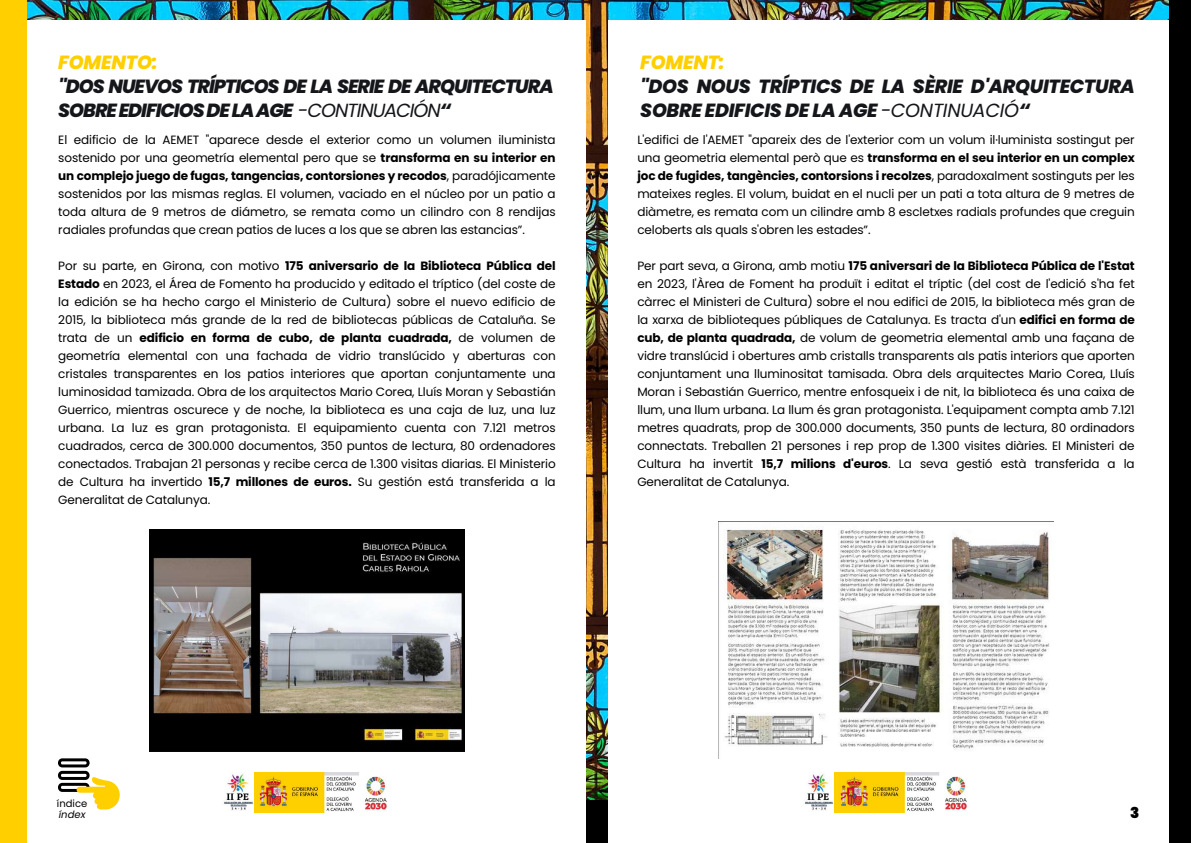
<style>
.page{position:relative;width:1191px;height:843px;background:#fff}
.page>*{position:absolute;margin:0;border:0;box-sizing:border-box;transform-origin:0 0}
.t1{font:italic 800 19px/24px "Poppins";letter-spacing:-.055em;color:#14161a}
.t2{font:italic 800 19px/24px "Poppins";letter-spacing:-.015em;color:#14161a}
.t3{font:italic 800 19px "Poppins";letter-spacing:-.01em;color:#ffcf00}
.t4{font:900 15px "Poppins";color:#000}
.t5{font:12px/18px "Poppins";letter-spacing:-.01em;color:#000;text-align:justify}
.t6{font:10px "Poppins";color:#000}
.t7{font:italic 10px "Poppins";color:#000}
.s1{font-weight:400}
.s2{font-weight:700}
</style>
<div class="page">
<img style="left:27px;top:0;width:1141px;height:799px">
<div style="left:0;top:20px;width:585px;height:822px;background:#fff"></div>
<div style="left:0;top:0;width:27px;height:842px;background:#ffcf00"></div>
<div style="left:608px;top:20px;width:582px;height:822px;background:#fff"></div>
<div style="left:1168px;top:0;width:22px;height:842px;background:#000"></div>
<svg style="left:58px;top:758px;width:61px;height:51px"></svg>
<img style="left:224px;top:772px;width:163px;height:40px">
<img style="left:805px;top:772px;width:162px;height:40px">
<img style="left:150px;top:529px;width:314px;height:222px">
<img style="left:718px;top:521px;width:335px;height:237px">
<h1 class="t3" style="left:58px;top:49px;width:101px">FOMENTO:</h1>
<h1 class="t1" style="left:58px;top:74px;width:497px">"DOS NUEVOS TRÍPTICOS DE LA SERIE DE ARQUITECTURA<br>SOBREEDIFICIOSDELAAGE <span class="s1">-CONTINUACIÓN</span>“</h1>
<p class="t5" style="left:58px;top:130px;width:499px">El edificio de la AEMET "aparece desde el exterior como un volumen iluminista sostenido por una geometría elemental pero que se <span class="s2">transforma en su interior en un complejo juego de fugas, tangencias, contorsiones y recodos</span>, paradójicamente sostenidos por las mismas reglas. El volumen, vaciado en el núcleo por un patio a toda altura de 9 metros de diámetro, se remata como un cilindro con 8 rendijas radiales profundas que crean patios de luces a los que se abren las estancias”.</p>
<p class="t5" style="left:58px;top:256px;width:499px">Por su parte, en Girona, con motivo <span class="s2">175 aniversario de la Biblioteca Pública del Estado</span> en 2023, el Área de Fomento ha producido y editado el tríptico (del coste de la edición se ha hecho cargo el Ministerio de Cultura) sobre el nuevo edificio de 2015, la biblioteca más grande de la red de bibliotecas públicas de Cataluña. Se trata de un <span class="s2">edificio en forma de cubo, de planta cuadrada,</span> de volumen de geometría elemental con una fachada de vidrio translúcido y aberturas con cristales transparentes en los patios interiores que aportan conjuntamente una luminosidad tamizada. Obra de los arquitectos Mario Corea, Lluís Moran y Sebastián Guerrico, mientras oscurece y de noche, la biblioteca es una caja de luz, una luz urbana. La luz es gran protagonista. El equipamiento cuenta con 7.121 metros cuadrados, cerca de 300.000 documentos, 350 puntos de lectura, 80 ordenadores conectados. Trabajan 21 personas y recibe cerca de 1.300 visitas diarias. El Ministerio de Cultura ha invertido <span class="s2">15,7 millones de euros.</span> Su gestión está transferida a la Generalitat de Catalunya.</p>
<h1 class="t3" style="left:640px;top:49px;width:86px">FOMENT:</h1>
<h1 class="t2" style="left:640px;top:74px;width:496px">"DOS NOUS TRÍPTICS DE LA SÈRIE D'ARQUITECTURA<br>SOBRE EDIFICIS DE LA AGE <span class="s1">-CONTINUACIÓ</span>“</h1>
<p class="t5" style="left:637px;top:130px;width:499px">L'edifici de l'AEMET "apareix des de l'exterior com un volum il·luminista sostingut per una geometria elemental però que es <span class="s2">transforma en el seu interior en un complex joc de fugides, tangències, contorsions i recolzes</span>, paradoxalment sostinguts per les mateixes regles. El volum, buidat en el nucli per un pati a tota altura de 9 metres de diàmetre, es remata com un cilindre amb 8 escletxes radials profundes que creguin celoberts als quals s'obren les estades”.</p>
<p class="t5" style="left:637px;top:256px;width:499px">Per part seva, a Girona, amb motiu <span class="s2">175 aniversari de la Biblioteca Pública de l'Estat </span>en 2023, l'Àrea de Foment ha produït i editat el tríptic (del cost de l'edició s'ha fet càrrec el Ministeri de Cultura) sobre el nou edifici de 2015, la biblioteca més gran de la xarxa de biblioteques públiques de Catalunya. Es tracta d'un <span class="s2">edifici en forma de cub, de planta quadrada,</span> de volum de geometria elemental amb una façana de vidre translúcid i obertures amb cristalls transparents als patis interiors que aporten conjuntament una lluminositat tamisada. Obra dels arquitectes Mario Corea, Lluís Moran i Sebastián Guerrico, mentre enfosqueix i de nit, la biblioteca és una caixa de llum, una llum urbana. La llum és gran protagonista. L'equipament compta amb 7.121 metres quadrats, prop de 300.000 documents, 350 punts de lectura, 80 ordinadors connectats. Treballen 21 persones i rep prop de 1.300 visites diàries. El Ministeri de Cultura ha invertit <span class="s2">15,7 milions d'euros</span>. La seva gestió està transferida a la Generalitat de Catalunya.</p>
<p class="t6" style="left:57px;top:795px;width:32px">índice</p>
<p class="t7" style="left:59px;top:807px;width:28px">índex</p>
<p class="t4" style="left:1130px;top:802px;width:11px">3</p>
</div>
